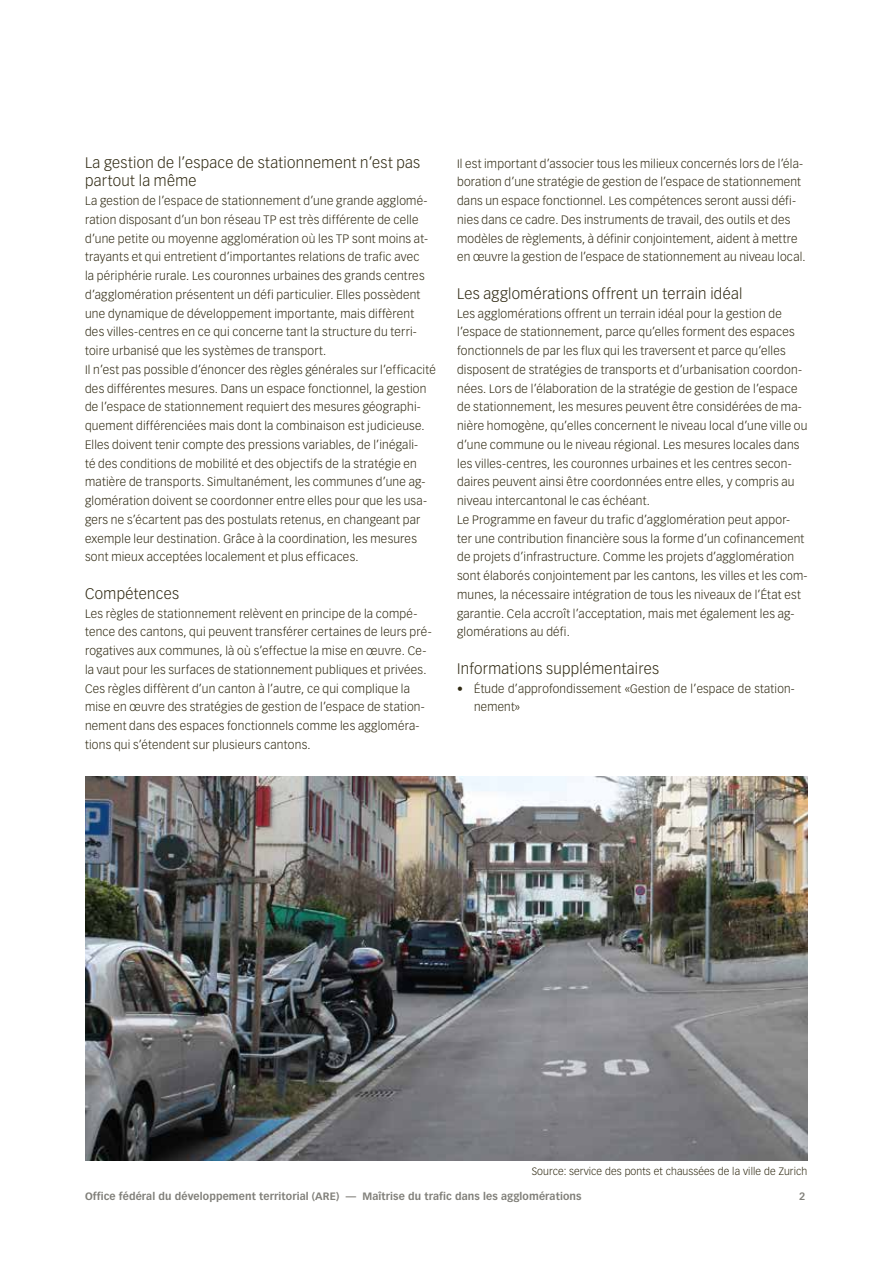
<style>
.page{position:relative;width:893px;height:1263px;background:#fff}
.page>*{position:absolute;margin:0;border:0;box-sizing:border-box;transform-origin:0 0}
.t1{font:300 15px/18.8px "Vectora LT Std";letter-spacing:.02em;color:#2f2912}
.t2{font:300 12px/18.8px "Vectora LT Std";letter-spacing:.02em;color:#2f2912}
.t3{font:700 10.5px "Vectora LT Std";letter-spacing:.01em;color:#81807a}
.t4{font:300 10.5px "Vectora LT Std";letter-spacing:.01em;color:#2f2912}
</style>
<div class="page">
<img style="left:85px;top:776px;width:723px;height:385px">
<p class="t1" style="left:85px;top:153px;width:337px">La gestion de l’espace de stationnement n’est pas partout la même</p>
<p class="t2" style="left:85px;top:192px;width:352px">La gestion de l’espace de stationnement d’une grande agglomé&shy;ration disposant d’un bon réseau TP est très différente de celle d’une petite ou moyenne agglomération où les TP sont moins at&shy;trayants et qui entretient d’importantes relations de trafic avec<br>la périphérie rurale. Les couronnes urbaines des grands centres d’agglomération présentent un défi particulier. Elles possèdent une dynamique de développement importante, mais diffèrent des villes-centres en ce qui concerne tant la structure du terri&shy;toire urbanisé que les systèmes de transport.<br>Il n’est pas possible d’énoncer des règles générales sur l’efficacité des différentes mesures. Dans un espace fonctionnel, la gestion de l’espace de stationnement requiert des mesures géographi&shy;quement différenciées mais dont la combinaison est judicieuse.<br>Elles doivent tenir compte des pressions variables, de l’inégali-<br>té des conditions de mobilité et des objectifs de la stratégie en matière de transports. Simultanément, les communes d’une ag&shy;glomération doivent se coordonner entre elles pour que les usa&shy;gers ne s’écartent pas des postulats retenus, en changeant par exemple leur destination. Grâce à la coordination, les mesures sont mieux acceptées localement et plus efficaces.</p>
<p class="t1" style="left:85px;top:584px;width:96px">Compétences</p>
<p class="t2" style="left:85px;top:604px;width:348px">Les règles de stationnement relèvent en principe de la compé&shy;tence des cantons, qui peuvent transférer certaines de leurs pré&shy;rogatives aux communes, là où s’effectue la mise en œuvre. Ce&shy;la vaut pour les surfaces de stationnement publiques et privées.<br>Ces règles diffèrent d’un canton à l’autre, ce qui complique la mise en œuvre des stratégies de gestion de l’espace de station&shy;nement dans des espaces fonctionnels comme les aggloméra&shy;tions qui s’étendent sur plusieurs cantons.</p>
<p class="t2" style="left:457px;top:154px;width:350px">Il est important d’associer tous les milieux concernés lors de l’éla&shy;boration d’une stratégie de gestion de l’espace de stationnement dans un espace fonctionnel. Les compétences seront aussi défi&shy;nies dans ce cadre. Des instruments de travail, des outils et des modèles de règlements, à définir conjointement, aident à mettre en œuvre la gestion de l’espace de stationnement au niveau local.</p>
<p class="t1" style="left:457px;top:284px;width:287px">Les agglomérations offrent un terrain idéal</p>
<p class="t2" style="left:457px;top:304px;width:352px">Les agglomérations offrent un terrain idéal pour la gestion de l’espace de stationnement, parce qu’elles forment des espaces fonctionnels de par les flux qui les traversent et parce qu’elles disposent de stratégies de transports et d’urbanisation coordon&shy;nées. Lors de l’élaboration de la stratégie de gestion de l’espace de stationnement, les mesures peuvent être considérées de ma&shy;nière homogène, qu’elles concernent le niveau local d’une ville ou d’une commune ou le niveau régional. Les mesures locales dans les villes-centres, les couronnes urbaines et les centres secon&shy;daires peuvent ainsi être coordonnées entre elles, y compris au niveau intercantonal le cas échéant.<br>Le Programme en faveur du trafic d’agglomération peut appor&shy;ter une contribution financière sous la forme d’un cofinancement de projets d’infrastructure. Comme les projets d’agglomération sont élaborés conjointement par les cantons, les villes et les com&shy;munes, la nécessaire intégration de tous les niveaux de l’État est garantie. Cela accroît l’acceptation, mais met également les ag&shy;glomérations au défi.</p>
<p class="t1" style="left:457px;top:659px;width:204px">Informations supplémentaires</p>
<p class="t2" style="left:474px;top:679px;width:322px;text-indent:-17px">• Étude d’approfondissement «Gestion de l’espace de station&shy;nement»</p>
<p class="t4" style="left:532px;top:1165px;width:277px">Source: service des ponts et chaussées de la ville de Zurich</p>
<p class="t3" style="left:85px;top:1189px;width:498px">Office fédéral du développement territorial (ARE) — Maîtrise du trafic dans les agglomérations</p>
<p class="t3" style="left:799px;top:1190px;width:8px">2</p>
</div>
